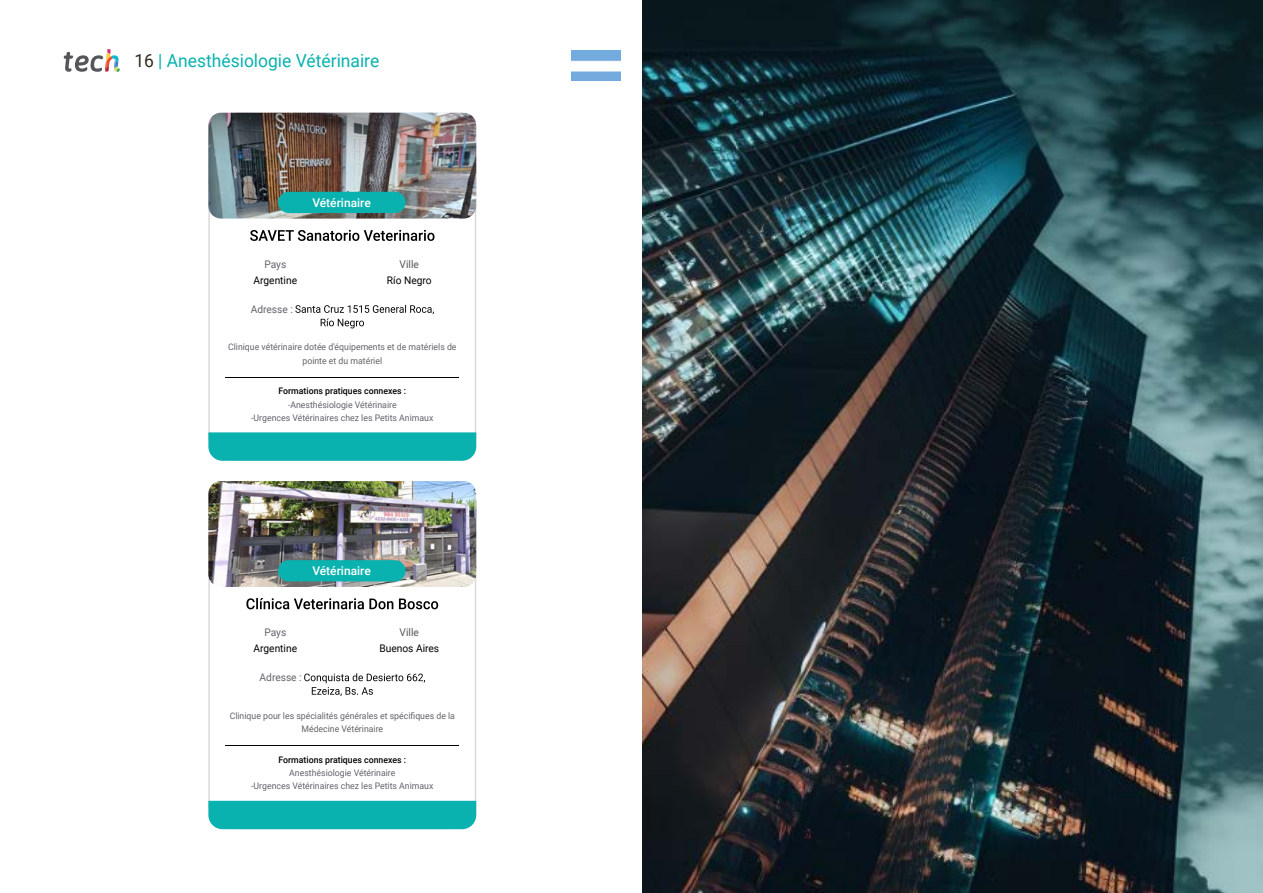
<style>
.page{position:relative;width:1263px;height:893px;background:#fff}
.page>*{position:absolute;margin:0;border:0;box-sizing:border-box;transform-origin:0 0}
.t1{font:18px "Roboto";color:#09b2af}
.t2{font:500 12px "Roboto";color:#fff}
.t3{font:10.5px "Roboto";color:#000}
.t4{font:10.5px "Roboto";color:#61646a}
.t5{font:10.5px "Roboto";color:#52555b}
.t6{font:9px/13.5px "Roboto";color:#61646a;text-align:center}
.t7{font:500 9px "Roboto";color:#000}
.s1{color:#312e20}
.s2{color:#00b2af}
</style>
<div class="page">
<svg style="left:64px;top:49px;width:56px;height:23px"></svg>
<img style="left:642px;top:0;width:621px;height:893px">
<svg style="left:208px;top:112px;width:269px;height:337px"></svg>
<img style="left:208px;top:113px;width:268px;height:106px">
<div style="left:278px;top:192px;width:128px;height:21px;background:#09b2af;border-radius:11px"></div>
<svg style="left:208px;top:432px;width:268px;height:29px;background:#10b4b1"></svg>
<hr style="left:225px;top:377px;width:234px;height:1px;background:#000">
<svg style="left:250px;top:230px;width:184px;height:11px"></svg>
<svg style="left:295px;top:305px;width:139px;height:23px"></svg>
<svg style="left:208px;top:492px;width:269px;height:338px"></svg>
<img style="left:208px;top:481px;width:268px;height:106px">
<div style="left:278px;top:560px;width:128px;height:21px;background:#09b2af;border-radius:11px"></div>
<div style="left:208px;top:801px;width:268px;height:28px;background:#09b2af"></div>
<hr style="left:225px;top:745px;width:234px;height:1px;background:#000">
<svg style="left:246px;top:598px;width:192px;height:11px"></svg>
<svg style="left:304px;top:673px;width:121px;height:23px"></svg>
<h1 class="t1" style="left:134px;top:48px;width:246px"><span class="s1">16</span> <span class="s2">|</span> Anesthésiologie Vétérinaire</h1>
<h2 class="t2" style="left:312px;top:194px;width:60px">Vétérinaire</h2>
<p class="t4" style="left:264px;top:256px;width:23px">Pays</p>
<p class="t3" style="left:254px;top:273px;width:45px">Argentine</p>
<p class="t5" style="left:400px;top:256px;width:21px">Ville</p>
<p class="t3" style="left:387px;top:273px;width:46px">Río Negro</p>
<p class="t4" style="left:251px;top:302px;width:44px">Adresse :</p>
<p class="t6" style="left:228px;top:340px;width:230px">Clinique vétérinaire dotée d'équipements et de matériels de pointe et du matériel</p>
<p class="t7" style="left:279px;top:385px;width:129px">Formations pratiques connexes :</p>
<p class="t6" style="left:251px;top:397px;width:184px">-Anesthésiologie Vétérinaire<br>-Urgences Vétérinaires chez les Petits Animaux</p>
<h2 class="t2" style="left:312px;top:563px;width:60px">Vétérinaire</h2>
<p class="t4" style="left:264px;top:625px;width:23px">Pays</p>
<p class="t3" style="left:254px;top:641px;width:45px">Argentine</p>
<p class="t5" style="left:400px;top:625px;width:21px">Ville</p>
<p class="t3" style="left:379px;top:641px;width:61px">Buenos Aires</p>
<p class="t4" style="left:260px;top:670px;width:44px">Adresse :</p>
<p class="t6" style="left:230px;top:708px;width:227px">Clinique pour les spécialités générales et spécifiques de la<br>Médecine Vétérinaire</p>
<p class="t7" style="left:279px;top:753px;width:129px">Formations pratiques connexes :</p>
<p class="t6" style="left:251px;top:766px;width:184px">Anesthésiologie Vétérinaire<br>-Urgences Vétérinaires chez les Petits Animaux</p>
</div>
